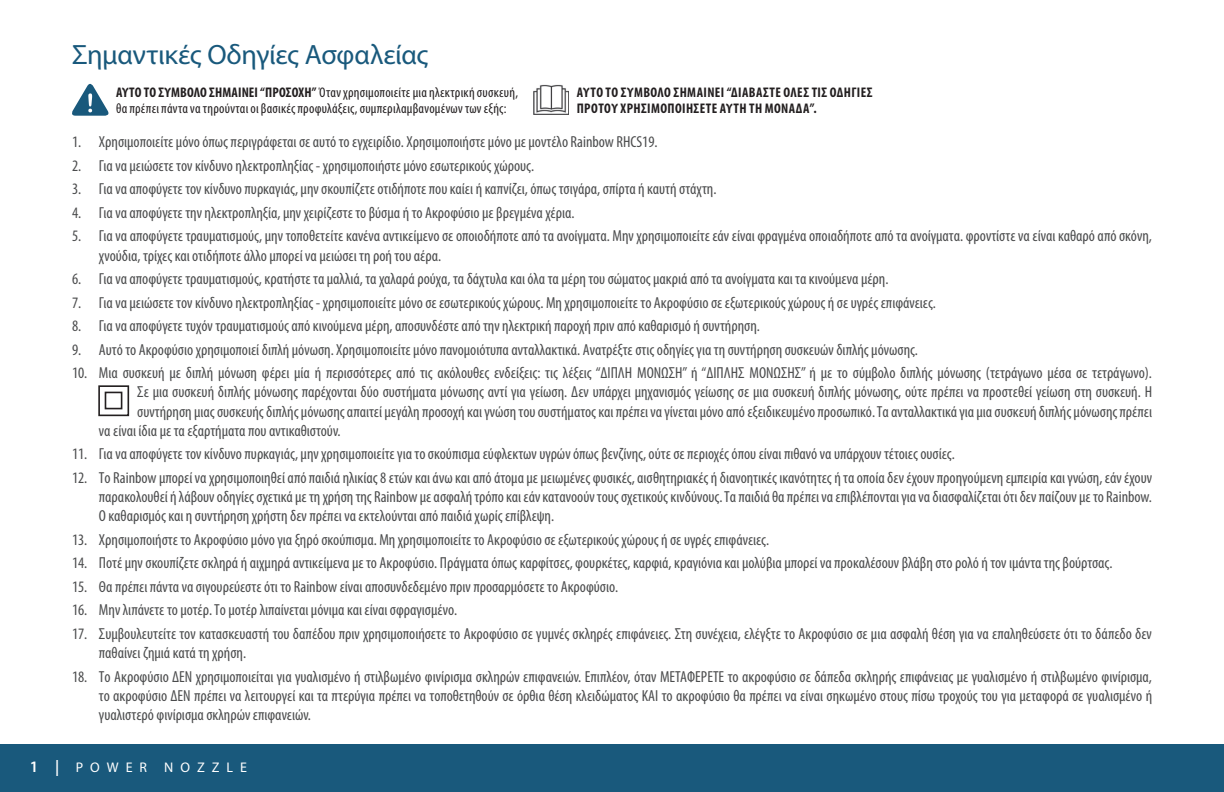
<style>
.page{position:relative;width:1224px;height:792px;background:#fff}
.page>*{position:absolute;margin:0;border:0;box-sizing:border-box;transform-origin:0 0}
.t1{font:28px "Myriad Pro";letter-spacing:-.01em;color:#19597c}
.t2{font:condensed 16px/19.2px "Myriad Pro";color:#4b4c4d}
.t3{font:condensed 14px/16px "Myriad Pro";letter-spacing:.015em;color:#231f20}
.t4{font:700 condensed 14px/16px "Myriad Pro";letter-spacing:.03em;color:#231f20}
.t5{font:14px "Myriad Pro";letter-spacing:.5em;color:#fff}
.s1{font-weight:700}
.s2{font-weight:600;font-size:16px}
</style>
<div class="page">
<div style="left:0;top:744px;width:1224px;height:48px;background:#19597c"></div>
<div style="left:98px;top:385px;width:31px;height:31px;border:2px solid #231f20"></div>
<div style="left:105px;top:392px;width:17px;height:17px;border:2px solid #231f20"></div>
<img style="left:533px;top:85px;width:36px;height:30px">
<svg style="left:72px;top:83px;width:37px;height:33px"></svg>
<h1 class="t1" style="left:72px;top:38px;width:358px">Σημαντικές Οδηγίες Ασφαλείας</h1>
<p class="t3" style="left:116px;top:84px;width:403px"><span class="s1">ΑΥΤΟ ΤΟ ΣΥΜΒΟΛΟ ΣΗΜΑΙΝΕΙ “ΠΡΟΣΟΧΗ”</span> Όταν χρησιμοποιείτε μια ηλεκτρική συσκευή, θα πρέπει πάντα να τηρούνται οι βασικές προφυλάξεις, συμπεριλαμβανομένων των εξής:</p>
<p class="t4" style="left:577px;top:85px;width:297px">ΑΥΤΟ ΤΟ ΣΥΜΒΟΛΟ ΣΗΜΑΙΝΕΙ “ΔΙΑΒΑΣΤΕ ΟΛΕΣ ΤΙΣ ΟΔΗΓΙΕΣ<br>ΠΡΟΤΟΥ ΧΡΗΣΙΜΟΠΟΙΗΣΕΤΕ ΑΥΤΗ ΤΗ ΜΟΝΑΔΑ”.</p>
<p class="t2" style="left:72px;top:132px;width:587px">1. Χρησιμοποιείτε μόνο όπως περιγράφεται σε αυτό το εγχειρίδιο. Χρησιμοποιήστε μόνο με μοντέλο Rainbow RHCS19.</p>
<p class="t2" style="left:72px;top:156px;width:464px">2. Για να μειώσετε τον κίνδυνο ηλεκτροπληξίας - χρησιμοποιήστε μόνο εσωτερικούς χώρους.</p>
<p class="t2" style="left:72px;top:179px;width:646px">3. Για να αποφύγετε τον κίνδυνο πυρκαγιάς, μην σκουπίζετε οτιδήποτε που καίει ή καπνίζει, όπως τσιγάρα, σπίρτα ή καυτή στάχτη.</p>
<p class="t2" style="left:72px;top:203px;width:504px">4. Για να αποφύγετε την ηλεκτροπληξία, μην χειρίζεστε το βύσμα ή το Ακροφύσιο με βρεγμένα χέρια.</p>
<p class="t2" style="left:99px;top:226px;width:1055px;text-indent:-27px">5. Για να αποφύγετε τραυματισμούς, μην τοποθετείτε κανένα αντικείμενο σε οποιοδήποτε από τα ανοίγματα. Μην χρησιμοποιείτε εάν είναι φραγμένα οποιαδήποτε από τα ανοίγματα. φροντίστε να είναι καθαρό από σκόνη, χνούδια, τρίχες και οτιδήποτε άλλο μπορεί να μειώσει τη ροή του αέρα.</p>
<p class="t2" style="left:72px;top:269px;width:818px">6. Για να αποφύγετε τραυματισμούς, κρατήστε τα μαλλιά, τα χαλαρά ρούχα, τα δάχτυλα και όλα τα μέρη του σώματος μακριά από τα ανοίγματα και τα κινούμενα μέρη.</p>
<p class="t2" style="left:72px;top:293px;width:866px">7. Για να μειώσετε τον κίνδυνο ηλεκτροπληξίας - χρησιμοποιείτε μόνο σε εσωτερικούς χώρους. Μη χρησιμοποιείτε το Ακροφύσιο σε εξωτερικούς χώρους ή σε υγρές επιφάνειες.</p>
<p class="t2" style="left:72px;top:316px;width:689px">8. Για να αποφύγετε τυχόν τραυματισμούς από κινούμενα μέρη, αποσυνδέστε από την ηλεκτρική παροχή πριν από καθαρισμό ή συντήρηση.</p>
<p class="t2" style="left:72px;top:340px;width:848px">9. Αυτό το Ακροφύσιο χρησιμοποιεί διπλή μόνωση. Χρησιμοποιείτε μόνο πανομοιότυπα ανταλλακτικά. Ανατρέξτε στις οδηγίες για τη συντήρηση συσκευών διπλής μόνωσης.</p>
<p class="t2" style="left:72px;top:363px;width:1082px">10. Μια συσκευή με διπλή μόνωση φέρει μία ή περισσότερες από τις ακόλουθες ενδείξεις: τις λέξεις “ΔΙΠΛΗ ΜΟΝΩΣΗ” ή “ΔΙΠΛΗΣ ΜΟΝΩΣΗΣ” ή με το σύμβολο διπλής μόνωσης (τετράγωνο μέσα σε τετράγωνο).</p>
<p class="t2" style="left:137px;top:382px;width:1016px">Σε μια συσκευή διπλής μόνωσης παρέχονται δύο συστήματα μόνωσης αντί για γείωση. Δεν υπάρχει μηχανισμός γείωσης σε μια συσκευή διπλής μόνωσης, ούτε πρέπει να προστεθεί γείωση στη συσκευή. Η</p>
<p class="t2" style="left:137px;top:402px;width:1016px">συντήρηση μιας συσκευής διπλής μόνωσης απαιτεί μεγάλη προσοχή και γνώση του συστήματος και πρέπει να γίνεται μόνο από εξειδικευμένο προσωπικό. Τα ανταλλακτικά για μια συσκευή διπλής μόνωσης πρέπει</p>
<p class="t2" style="left:99px;top:421px;width:243px">να είναι ίδια με τα εξαρτήματα που αντικαθιστούν.</p>
<p class="t2" style="left:72px;top:444px;width:884px">11. Για να αποφύγετε τον κίνδυνο πυρκαγιάς, μην χρησιμοποιείτε για το σκούπισμα εύφλεκτων υγρών όπως βενζίνης, ούτε σε περιοχές όπου είναι πιθανό να υπάρχουν τέτοιες ουσίες.</p>
<p class="t2" style="left:99px;top:468px;width:1055px;text-align:justify;text-indent:-27px">12. Το Rainbow μπορεί να χρησιμοποιηθεί από παιδιά ηλικίας 8 ετών και άνω και από άτομα με μειωμένες φυσικές, αισθητηριακές ή διανοητικές ικανότητες ή τα οποία δεν έχουν προηγούμενη εμπειρία και γνώση, εάν έχουν παρακολουθεί ή λάβουν οδηγίες σχετικά με τη χρήση της Rainbow με ασφαλή τρόπο και εάν κατανοούν τους σχετικούς κινδύνους. Τα παιδιά θα πρέπει να επιβλέπονται για να διασφαλίζεται ότι δεν παίζουν με το Rainbow.<br>Ο καθαρισμός και η συντήρηση χρήστη δεν πρέπει να εκτελούνται από παιδιά χωρίς επίβλεψη.</p>
<p class="t2" style="left:72px;top:530px;width:699px">13. Χρησιμοποιήστε το Ακροφύσιο μόνο για ξηρό σκούπισμα. Μη χρησιμοποιείτε το Ακροφύσιο σε εξωτερικούς χώρους ή σε υγρές επιφάνειες.</p>
<p class="t2" style="left:72px;top:553px;width:1042px">14. Ποτέ μην σκουπίζετε σκληρά ή αιχμηρά αντικείμενα με το Ακροφύσιο. Πράγματα όπως καρφίτσες, φουρκέτες, καρφιά, κραγιόνια και μολύβια μπορεί να προκαλέσουν βλάβη στο ρολό ή τον ιμάντα της βούρτσας.</p>
<p class="t2" style="left:72px;top:577px;width:548px">15. Θα πρέπει πάντα να σιγουρεύεστε ότι το Rainbow είναι αποσυνδεδεμένο πριν προσαρμόσετε το Ακροφύσιο.</p>
<p class="t2" style="left:72px;top:600px;width:387px">16. Μην λιπάνετε το μοτέρ. Το μοτέρ λιπαίνεται μόνιμα και είναι σφραγισμένο.</p>
<p class="t2" style="left:99px;top:624px;width:1055px;text-indent:-27px">17. Συμβουλευτείτε τον κατασκευαστή του δαπέδου πριν χρησιμοποιήσετε το Ακροφύσιο σε γυμνές σκληρές επιφάνειες. Στη συνέχεια, ελέγξτε το Ακροφύσιο σε μια ασφαλή θέση για να επαληθεύσετε ότι το δάπεδο δεν παθαίνει ζημιά κατά τη χρήση.</p>
<p class="t2" style="left:99px;top:667px;width:1055px;text-align:justify;text-indent:-27px">18. Το Ακροφύσιο ΔΕΝ χρησιμοποιείται για γυαλισμένο ή στιλβωμένο φινίρισμα σκληρών επιφανειών. Επιπλέον, όταν ΜΕΤΑΦΕΡΕΤΕ το ακροφύσιο σε δάπεδα σκληρής επιφάνειας με γυαλισμένο ή στιλβωμένο φινίρισμα, το ακροφύσιο ΔΕΝ πρέπει να λειτουργεί και τα πτερύγια πρέπει να τοποθετηθούν σε όρθια θέση κλειδώματος ΚΑΙ το ακροφύσιο θα πρέπει να είναι σηκωμένο στους πίσω τροχούς του για μεταφορά σε γυαλισμένο ή γυαλιστερό φινίρισμα σκληρών επιφανειών.</p>
<p class="t5" style="left:30px;top:759px;width:219px"><span class="s2">1 |</span> POWER NOZZLE</p>
</div>
